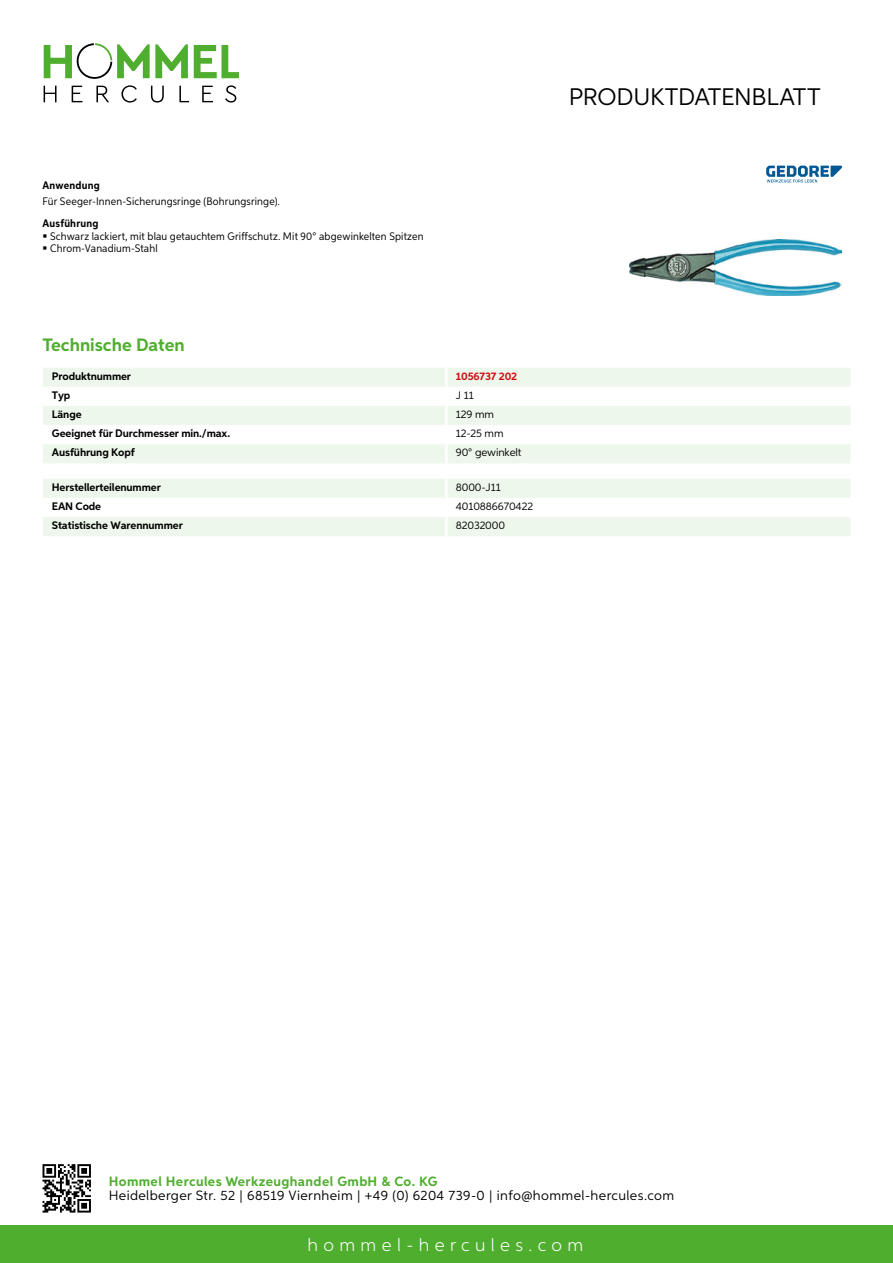
<style>
.page{position:relative;width:893px;height:1263px;background:#fff}
.page>*{position:absolute;margin:0;border:0;box-sizing:border-box;transform-origin:0 0}
.t1{font:24px "Aspira";letter-spacing:-.01em;color:#000}
.t2{font:300 18px "Aspira";letter-spacing:.3em;color:#fff}
.t3{font:700 18px "Aspira";color:#50ae2f}
.t4{font:13.5px "Aspira";letter-spacing:.03em;color:#000}
.t5{font:700 13.5px "Aspira";letter-spacing:.03em;color:#50ae2f}
.t6{font:10.95px/12.8px "Aspira Nar";letter-spacing:.015em;color:#000}
.t7{font:700 10.95px "Aspira";letter-spacing:-.01em;color:#000}
.t8{font:10.95px "Aspira";letter-spacing:-.01em;color:#000}
.t9{font:700 10.95px "Aspira Nar";letter-spacing:.02em;color:#000}
.t10{font:700 10.95px "Aspira";letter-spacing:-.01em;color:#cd1013}
</style>
<div class="page">
<div style="left:0;top:1226px;width:893px;height:37px;background:#50ae2f"></div>
<svg style="left:43px;top:1164px;width:48px;height:48px"></svg>
<svg style="left:194px;top:45px;width:45px;height:33px"></svg>
<svg style="left:44px;top:43px;width:144px;height:36px"></svg>
<svg style="left:44px;top:86px;width:13px;height:16px"></svg>
<svg style="left:72px;top:86px;width:10px;height:16px"></svg>
<svg style="left:96px;top:86px;width:13px;height:16px"></svg>
<svg style="left:121px;top:85px;width:16px;height:18px"></svg>
<svg style="left:151px;top:86px;width:13px;height:17px"></svg>
<svg style="left:179px;top:86px;width:10px;height:16px"></svg>
<svg style="left:202px;top:86px;width:11px;height:16px"></svg>
<svg style="left:225px;top:85px;width:11px;height:18px"></svg>
<div style="left:43px;top:368px;width:807px;height:95px;background:#eef7eb"></div>
<svg style="left:43px;top:387px;width:807px;height:57px"></svg>
<hr style="left:445px;top:368px;width:3px;height:19px;background:#fff">
<hr style="left:445px;top:387px;width:3px;height:19px;background:#fff">
<hr style="left:445px;top:406px;width:3px;height:19px;background:#fff">
<hr style="left:445px;top:425px;width:3px;height:19px;background:#fff">
<hr style="left:445px;top:444px;width:3px;height:19px;background:#fff">
<svg style="left:43px;top:479px;width:807px;height:57px"></svg>
<hr style="left:445px;top:517px;width:3px;height:19px;background:#fff">
<img style="left:629px;top:239px;width:213px;height:56px">
<svg style="left:766px;top:166px;width:76px;height:16px"></svg>
<p class="t9" style="left:43px;top:179px;width:59px">Anwendung</p>
<p class="t6" style="left:43px;top:194px;width:239px">Für Seeger-Innen-Sicherungsringe (Bohrungsringe).</p>
<p class="t9" style="left:43px;top:216px;width:58px">Ausführung</p>
<p class="t6" style="left:50px;top:229px;width:375px">Schwarz lackiert, mit blau getauchtem Griffschutz. Mit 90° abgewinkelten Spitzen<br>Chrom-Vanadium-Stahl</p>
<h2 class="t3" style="left:43px;top:333px;width:144px">Technische Daten</h2>
<p class="t7" style="left:52px;top:369px;width:81px">Produktnummer</p>
<p class="t10" style="left:456px;top:369px;width:63px">1056737 202</p>
<p class="t7" style="left:52px;top:388px;width:20px">Typ</p>
<p class="t8" style="left:456px;top:388px;width:19px">J 11</p>
<p class="t7" style="left:52px;top:407px;width:31px">Länge</p>
<p class="t8" style="left:456px;top:407px;width:40px">129 mm</p>
<p class="t7" style="left:52px;top:426px;width:180px">Geeignet für Durchmesser min./max.</p>
<p class="t8" style="left:456px;top:427px;width:49px">12-25 mm</p>
<p class="t7" style="left:52px;top:446px;width:84px">Ausführung Kopf</p>
<p class="t8" style="left:456px;top:446px;width:67px">90° gewinkelt</p>
<p class="t7" style="left:52px;top:480px;width:111px">Herstellerteilenummer</p>
<p class="t8" style="left:456px;top:480px;width:46px">8000-J11</p>
<p class="t7" style="left:52px;top:499px;width:51px">EAN Code</p>
<p class="t8" style="left:456px;top:499px;width:79px">4010886670422</p>
<p class="t7" style="left:52px;top:518px;width:132px">Statistische Warennummer</p>
<p class="t8" style="left:456px;top:518px;width:51px">82032000</p>
<h1 class="t1" style="left:569px;top:82px;width:253px">Produktdatenblatt</h1>
<p class="t5" style="left:109px;top:1172px;width:330px">Hommel Hercules Werkzeughandel GmbH &amp; Co. KG</p>
<p class="t4" style="left:109px;top:1187px;width:567px">Heidelberger Str. 52 | 68519 Viernheim | +49 (0) 6204 739-0 | info@hommel-hercules.com</p>
<h2 class="t2" style="left:307px;top:1234px;width:277px">hommel-hercules.com</h2>
</div>
